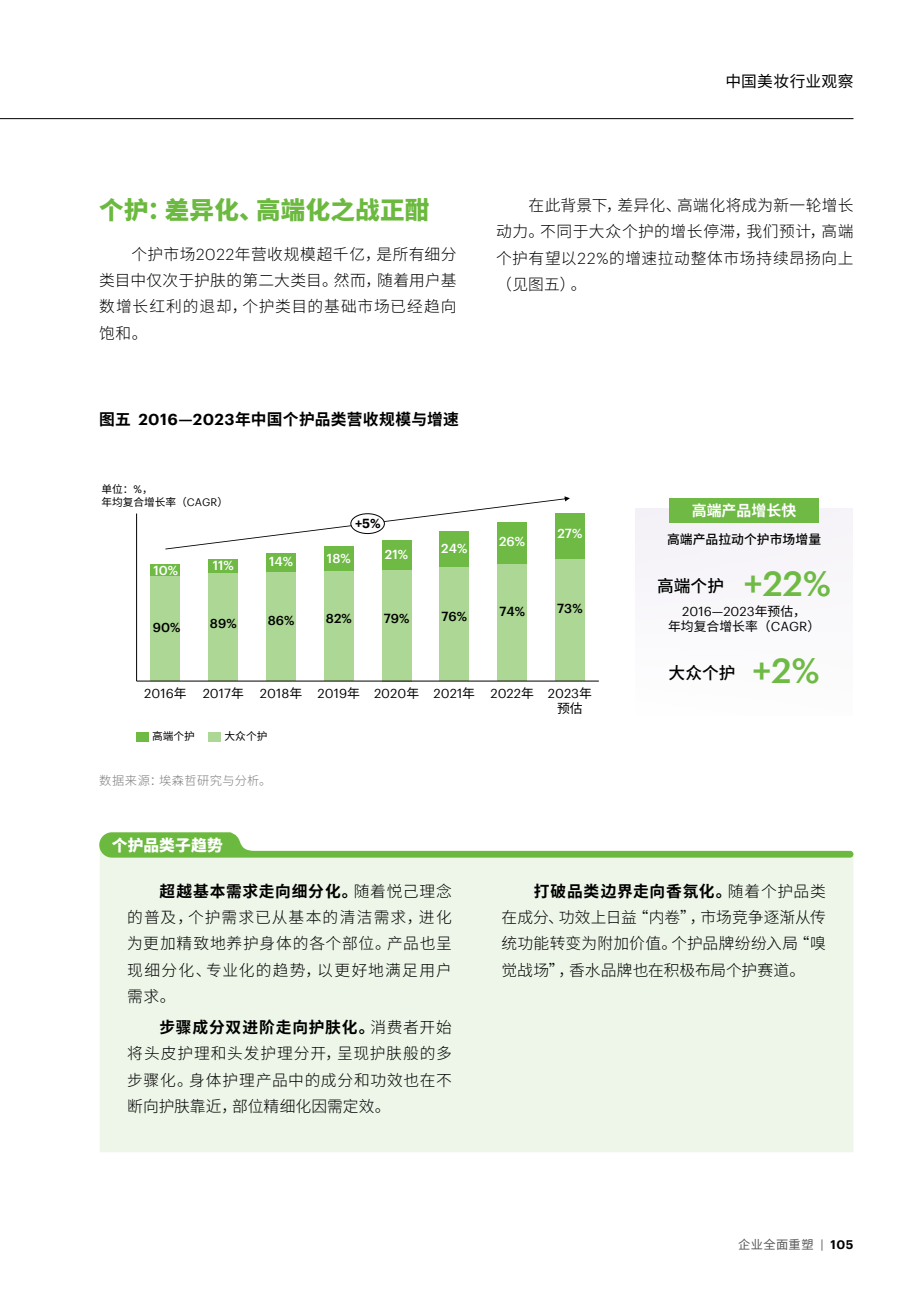
<style>
.page{position:relative;width:918px;height:1290px;background:#fff}
.page>*{position:absolute;margin:0;border:0;box-sizing:border-box;transform-origin:0 0}
.t1{font:800 24.5px "Source Han Sans CN";letter-spacing:.005em;color:#6bb93e}
.t2{font:500 16.8px "Source Han Sans CN";color:#000}
.t3{font:300 15.75px/26.2px "Source Han Sans CN";letter-spacing:.03em;color:#000;text-align:justify}
.t4{font:700 15.75px "Source Han Sans CN";letter-spacing:.015em;color:#000}
.t5{font:15.75px "Source Han Sans CN";letter-spacing:.02em;color:#000}
.t6{font:800 15.75px "Source Han Sans CN";letter-spacing:.01em;color:#fff}
.t7{font:700 15.05px "Source Han Sans CN";color:#fff}
.t8{font:12.78px "Graphik";color:#000}
.t9{font:500 12.78px "Graphik";color:#fff}
.t10{font:500 12.78px "Graphik";color:#000}
.t11{font:12.78px "Source Han Sans CN";color:#000}
.t12{font:500 12.78px "Source Han Sans CN";color:#000}
.t13{font:600 12.78px "Graphik";color:#000}
.t14{font:300 12.25px "Source Han Sans CN";letter-spacing:.03em;color:#7d7d7d}
.t15{font:12.25px "Source Han Sans CN";letter-spacing:.035em;color:#595757}
.t16{font:10.67px/12.8px "Source Han Sans CN";color:#000}
.s1{font-family:"Graphik"}
.s2{font-family:"Graphik";font-weight:600}
.s3{font-family:"Graphik";font-size:34.65px;color:#6eba44}
.s4{font-family:"Source Han Sans CN"}
.s5{font-weight:700}
.s6{font-family:"Graphik";font-weight:600;color:#000}
</style>
<div class="page">
<div style="left:636px;top:508px;width:216px;height:71px;background:#f6f4f8"></div>
<div style="left:669px;top:498px;width:149px;height:24px;background:#6eba44"></div>
<div style="left:555px;top:559px;width:30px;height:122px;background:#acd794"></div>
<div style="left:555px;top:513px;width:30px;height:46px;background:#6eba44"></div>
<div style="left:497px;top:563px;width:30px;height:118px;background:#acd794"></div>
<div style="left:497px;top:522px;width:30px;height:41px;background:#6eba44"></div>
<div style="left:439px;top:567px;width:30px;height:114px;background:#acd794"></div>
<div style="left:439px;top:531px;width:30px;height:36px;background:#6eba44"></div>
<div style="left:382px;top:570px;width:29px;height:111px;background:#acd794"></div>
<div style="left:382px;top:540px;width:29px;height:30px;background:#6eba44"></div>
<div style="left:324px;top:571px;width:30px;height:110px;background:#acd794"></div>
<div style="left:324px;top:547px;width:30px;height:24px;background:#6eba44"></div>
<div style="left:266px;top:571px;width:30px;height:110px;background:#acd794"></div>
<div style="left:266px;top:553px;width:30px;height:18px;background:#6eba44"></div>
<div style="left:208px;top:573px;width:30px;height:108px;background:#acd794"></div>
<div style="left:208px;top:559px;width:30px;height:14px;background:#6eba44"></div>
<div style="left:150px;top:576px;width:30px;height:105px;background:#acd794"></div>
<div style="left:150px;top:564px;width:30px;height:12px;background:#6eba44"></div>
<hr style="left:136px;top:513px;width:1px;height:168px;background:#040000">
<hr style="left:137px;top:681px;width:462px;height:1px;background:#040000">
<svg style="left:165px;top:496px;width:405px;height:53px"></svg>
<div style="left:351px;top:514px;width:33px;height:19px;background:#fff;border-radius:50%"></div>
<div style="left:350px;top:513px;width:35px;height:21px;border:1px solid #040000;border-radius:50%"></div>
<div style="left:136px;top:732px;width:12px;height:9px;background:#6eba44"></div>
<div style="left:209px;top:732px;width:12px;height:9px;background:#acd794"></div>
<div style="left:100px;top:857px;width:753px;height:295px;background:#edf6e8"></div>
<svg style="left:99px;top:832px;width:754px;height:25px"></svg>
<hr style="left:0;top:118px;width:853px;height:1px;background:#000">
<p class="t5" style="left:725px;top:72px;width:130px">中国美妆行业观察</p>
<h1 class="t1" style="left:99px;top:196px;width:331px">个护：差异化、高端化之战正酣</h1>
<p class="t3" style="left:99px;top:241px;width:359px;text-indent:32px">个护市场<span class="s1">2022</span>年营收规模超千亿，是所有细分类目中仅次于护肤的第二大类目。然而，随着用户基数增长红利的退却，个护类目的基础市场已经趋向饱和。</p>
<p class="t4" style="left:99px;top:410px;width:361px">图五 <span class="s2">2016</span>—<span class="s2">2023</span>年中国个护品类营收规模与增速</p>
<p class="t16" style="left:101px;top:483px;width:128px">单位：<span class="s1">%</span>，<br>年均复合增长率（<span class="s1">CAGR</span>）</p>
<p class="t13" style="left:355px;top:514px;width:27px">+5%</p>
<p class="t9" style="left:153px;top:560px;width:26px">10%</p>
<p class="t9" style="left:213px;top:556px;width:23px">11%</p>
<p class="t9" style="left:269px;top:552px;width:26px">14%</p>
<p class="t9" style="left:327px;top:549px;width:25px">18%</p>
<p class="t9" style="left:385px;top:545px;width:25px">21%</p>
<p class="t9" style="left:441px;top:538px;width:28px">24%</p>
<p class="t10" style="left:153px;top:618px;width:29px">90%</p>
<p class="t10" style="left:210px;top:614px;width:28px">89%</p>
<p class="t10" style="left:268px;top:610px;width:28px">86%</p>
<p class="t10" style="left:326px;top:609px;width:27px">82%</p>
<p class="t10" style="left:384px;top:609px;width:27px">79%</p>
<p class="t10" style="left:441px;top:606px;width:27px">76%</p>
<p class="t3" style="left:496px;top:192px;width:359px;text-indent:32px">在此背景下，差异化、高端化将成为新一轮增长动力。不同于大众个护的增长停滞，我们预计，高端个护有望以<span class="s1">22%</span>的增速拉动整体市场持续昂扬向上（见图五）。</p>
<p class="t9" style="left:499px;top:531px;width:28px">26%</p>
<p class="t9" style="left:557px;top:523px;width:26px">27%</p>
<p class="t7" style="left:691px;top:502px;width:106px">高端产品增长快</p>
<p class="t12" style="left:667px;top:532px;width:156px">高端产品拉动个护市场增量</p>
<p class="t2" style="left:657px;top:577px;width:175px">高端个护 <span class="s3">+22%</span></p>
<p class="t10" style="left:499px;top:601px;width:27px">74%</p>
<p class="t10" style="left:557px;top:599px;width:27px">73%</p>
<p class="t8" style="left:682px;top:601px;width:125px">2016—2023<span class="s4">年预估，</span></p>
<p class="t11" style="left:668px;top:619px;width:154px">年均复合增长率（<span class="s1">CAGR</span>）</p>
<p class="t2" style="left:668px;top:663px;width:152px">大众个护 <span class="s3">+2%</span></p>
<p class="t8" style="left:144px;top:684px;width:449px">2016<span class="s4">年</span> 2017<span class="s4">年</span> 2018<span class="s4">年</span> 2019<span class="s4">年</span> 2020<span class="s4">年</span> 2021<span class="s4">年</span> 2022<span class="s4">年</span> 2023<span class="s4">年</span></p>
<p class="t11" style="left:557px;top:701px;width:27px">预估</p>
<p class="t16" style="left:152px;top:730px;width:44px">高端个护</p>
<p class="t16" style="left:225px;top:730px;width:44px">大众个护</p>
<p class="t14" style="left:99px;top:773px;width:174px">数据来源：埃森哲研究与分析。</p>
<p class="t6" style="left:112px;top:836px;width:113px">个护品类子趋势</p>
<p class="t3" style="left:127px;top:878px;width:326px;text-indent:32px"><span class="s5">超越基本需求走向细分化。</span>随着悦己理念的普及，个护需求已从基本的清洁需求，进化为更加精致地养护身体的各个部位。产品也呈现细分化、专业化的趋势，以更好地满足用户需求。</p>
<p class="t3" style="left:127px;top:1014px;width:326px;text-indent:32px"><span class="s5">步骤成分双进阶走向护肤化。</span>消费者开始将头皮护理和头发护理分开，呈现护肤般的多步骤化。身体护理产品中的成分和功效也在不断向护肤靠近，部位精细化因需定效。</p>
<p class="t3" style="left:501px;top:878px;width:326px;text-indent:32px"><span class="s5">打破品类边界走向香氛化。</span>随着个护品类在成分、功效上日益“内卷”，市场竞争逐渐从传统功能转变为附加价值。个护品牌纷纷入局“嗅觉战场”，香水品牌也在积极布局个护赛道。</p>
<p class="t15" style="left:738px;top:1237px;width:117px">企业全面重塑 <span class="s1">|</span> <span class="s6">105</span></p>
</div>
